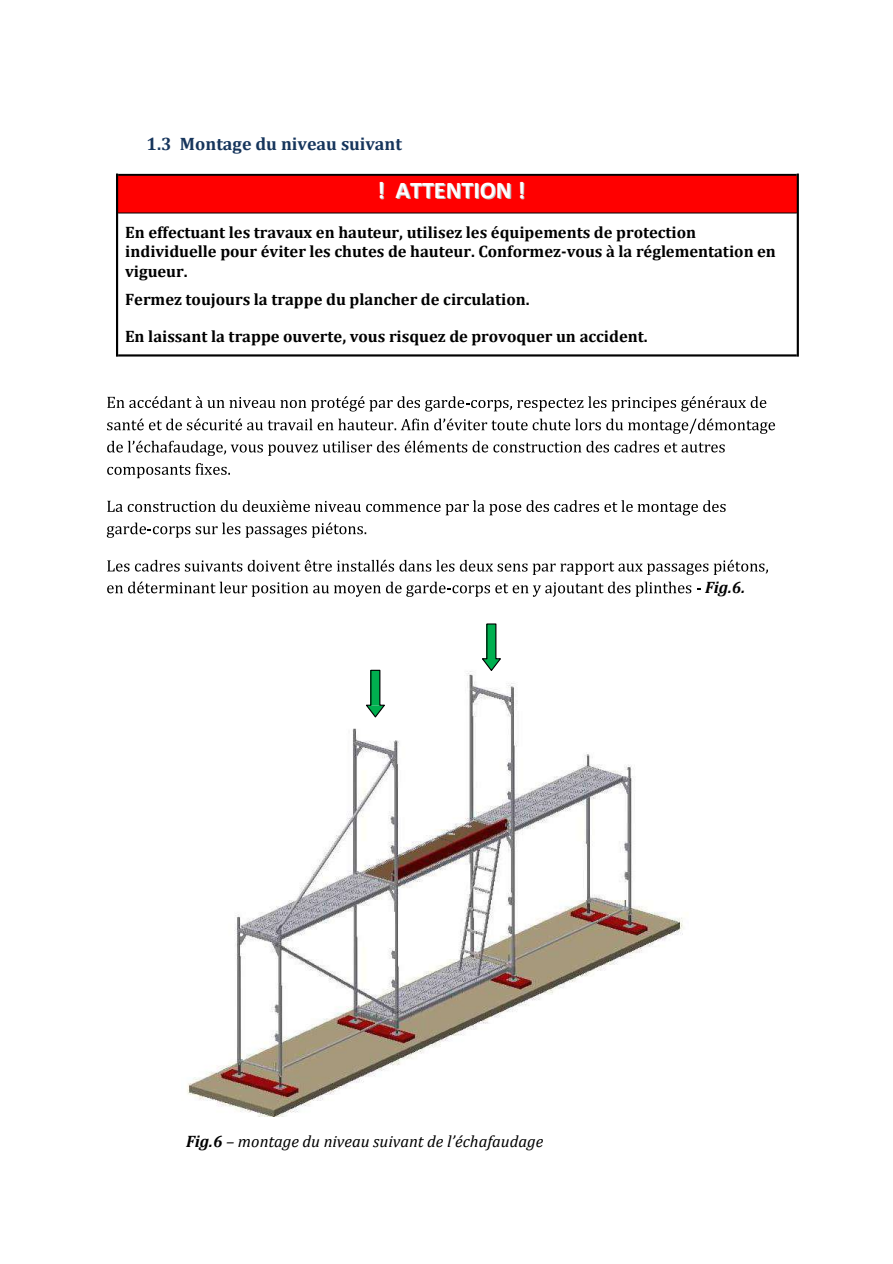
<style>
.page{position:relative;width:893px;height:1264px;background:#fff}
.page>*{position:absolute;margin:0;border:0;box-sizing:border-box;transform-origin:0 0}
.t1{font:700 24px "Calibri";color:#fff}
.t2{font:700 18px "Cambria";color:#16355c}
.t3{font:700 16.5px/19.4px "Cambria";color:#000}
.t4{font:italic 16.5px "Cambria";color:#000}
.t5{font:italic 700 16.5px "Cambria";color:#000}
.s1{font-weight:700}
</style>
<div class="page">
<svg style="left:107px;top:396px;width:659px;height:15px"></svg>
<svg style="left:107px;top:418px;width:668px;height:16px"></svg>
<svg style="left:107px;top:440px;width:617px;height:16px"></svg>
<svg style="left:107px;top:463px;width:123px;height:15px"></svg>
<svg style="left:107px;top:500px;width:618px;height:15px"></svg>
<svg style="left:107px;top:522px;width:259px;height:15px"></svg>
<svg style="left:107px;top:559px;width:661px;height:16px"></svg>
<svg style="left:107px;top:581px;width:593px;height:15px"></svg>
<div style="left:789px;top:176px;width:7px;height:36px;background:#f00"></div>
<div style="left:118px;top:176px;width:7px;height:36px;background:#f00"></div>
<div style="left:125px;top:176px;width:664px;height:36px;background:#f00"></div>
<hr style="left:118px;top:174px;width:678px;height:2px;background:#000">
<hr style="left:118px;top:212px;width:678px;height:1px;background:#000">
<hr style="left:116px;top:173px;width:2px;height:183px;background:#000">
<hr style="left:118px;top:354px;width:678px;height:2px;background:#000">
<hr style="left:796px;top:173px;width:2px;height:183px;background:#000">
<img style="left:187px;top:671px;width:497px;height:444px">
<svg style="left:365px;top:669px;width:21px;height:49px"></svg>
<svg style="left:481px;top:623px;width:21px;height:49px"></svg>
<p class="t2" style="left:147px;top:131px;width:257px">1.3 Montage du niveau suivant</p>
<h1 class="t1" style="left:377px;top:173px;width:150px">! ATTENTION !</h1>
<p class="t3" style="left:125px;top:222px;width:652px">En effectuant les travaux en hauteur, utilisez les équipements de protection individuelle pour éviter les chutes de hauteur. Conformez-vous à la réglementation en vigueur.</p>
<p class="t3" style="left:125px;top:289px;width:406px">Fermez toujours la trappe du plancher de circulation.</p>
<p class="t3" style="left:125px;top:326px;width:524px">En laissant la trappe ouverte, vous risquez de provoquer un accident.</p>
<p class="t5" style="left:705px;top:576px;width:42px">Fig.6.</p>
<p class="t4" style="left:186px;top:1129px;width:358px"><span class="s1">Fig.6</span> – montage du niveau suivant de l’échafaudage</p>
</div>
